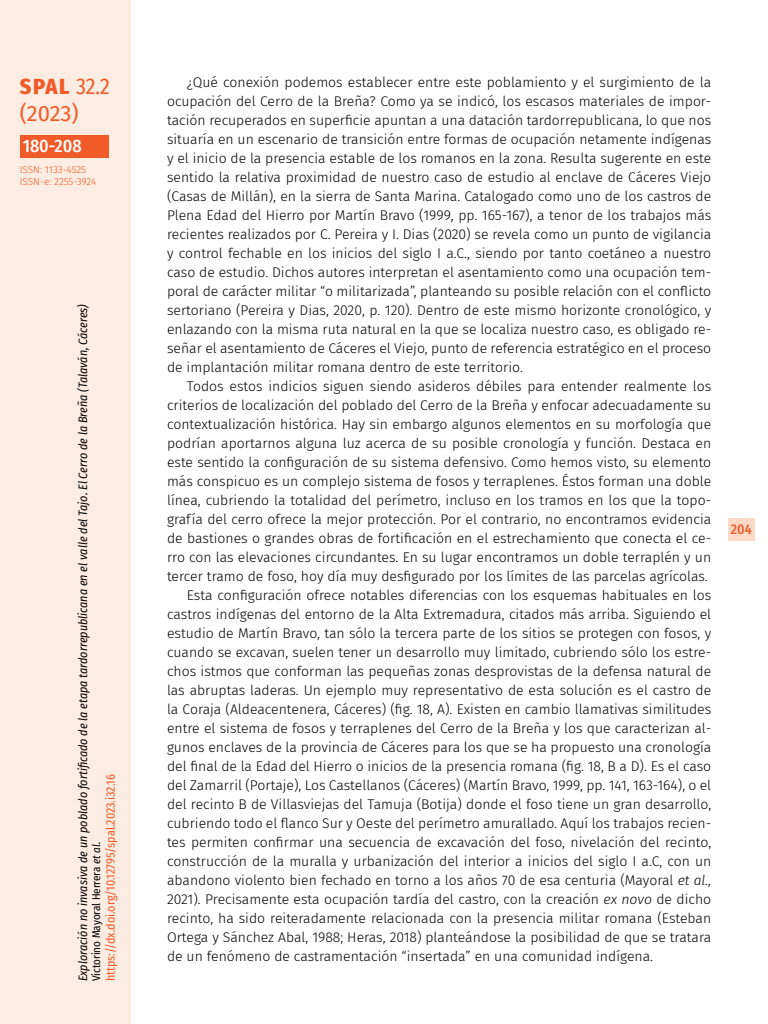
<style>
.page{position:relative;width:768px;height:1024px;background:#fff}
.page>*{position:absolute;margin:0;border:0;box-sizing:border-box;transform-origin:0 0}
.t1{font:800 22px "Fira Sans Condensed";color:#f15a29}
.t2{font:22px "Fira Sans";color:#f15a29}
.t3{font:500 18px "Fira Sans Condensed";color:#fff}
._00_bsc{font:300 14px/19px "Fira Sans";color:#000;text-align:justify}
.t4{font:500 14px "Fira Sans Condensed";color:#f15a29}
.t5{font:italic 12px "Fira Sans Condensed";color:#000}
.t6{font:12px "Fira Sans Condensed";color:#f15a29}
.t7{font:11px "Fira Sans Condensed";color:#000}
.t8{font:300 10px/12px "Fira Sans";letter-spacing:-.005em;color:#f15a29}
.s1{font-weight:400}
.s2{font-style:italic}
</style>
<div class="page">
<div style="left:728px;top:518px;width:27px;height:23px;background:#fddac6"></div>
<div style="left:0;top:0;width:130px;height:1024px;background:#fdece1"></div>
<div style="left:20px;top:135px;width:89px;height:23px;background:#f15a29"></div>
<h1 class="t1" style="left:20px;top:68px;width:92px">SPAL <span class="s1">32.2</span></h1>
<h1 class="t2" style="left:20px;top:96px;width:60px">(2023)</h1>
<p class="t3" style="left:23px;top:132px;width:60px">180-208</p>
<p class="t8" style="left:20px;top:164px;width:78px">ISSN: 1133-4525<br>ISSN-e: 2255-3924</p>
<p class="t5" style="left:74px;top:981px;width:679px;rotate:-90deg">Exploración no invasiva de un poblado fortificado de la etapa tardorrepublicana en el valle del Tajo. El Cerro de la Breña (Talaván, Cáceres)</p>
<p class="t6" style="left:101px;top:981px;width:208px;rotate:-90deg">https://dx.doi.org/10.12795/spal.2023.i32.16</p>
<p class="t7" style="left:88px;top:981px;width:141px;rotate:-90deg">Victorino Mayoral Herrera <span class="s2">et al.</span></p>
<p class="_00_bsc" style="left:167px;top:72px;width:546px;text-indent:20px">¿Qué conexión podemos establecer entre este poblamiento y el surgimiento de la ocupación del Cerro de la Breña? Como ya se indicó, los escasos materiales de impor&shy;tación recuperados en superficie apuntan a una datación tardorrepublicana, lo que nos situaría en un escenario de transición entre formas de ocupación netamente indígenas y el inicio de la presencia estable de los romanos en la zona. Resulta sugerente en este sentido la relativa proximidad de nuestro caso de estudio al enclave de Cáceres Viejo (Casas de Millán), en la sierra de Santa Marina. Catalogado como uno de los castros de Plena Edad del Hierro por Martín Bravo (1999, pp. 165-167), a tenor de los trabajos más recientes realizados por C. Pereira y I. Dias (2020) se revela como un punto de vigilancia y control fechable en los inicios del siglo I a.C., siendo por tanto coetáneo a nuestro caso de estudio. Dichos autores interpretan el asentamiento como una ocupación tem&shy;poral de carácter militar “o militarizada”, planteando su posible relación con el conflicto sertoriano (Pereira y Dias, 2020, p. 120). Dentro de este mismo horizonte cronológico, y enlazando con la misma ruta natural en la que se localiza nuestro caso, es obligado re&shy;señar el asentamiento de Cáceres el Viejo, punto de referencia estratégico en el proceso de implantación militar romana dentro de este territorio.</p>
<p class="_00_bsc" style="left:167px;top:376px;width:546px;text-indent:20px">Todos estos indicios siguen siendo asideros débiles para entender realmente los criterios de localización del poblado del Cerro de la Breña y enfocar adecuadamente su contextualización histórica. Hay sin embargo algunos elementos en su morfología que podrían aportarnos alguna luz acerca de su posible cronología y función. Destaca en este sentido la configuración de su sistema defensivo. Como hemos visto, su elemento más conspicuo es un complejo sistema de fosos y terraplenes. Éstos forman una doble línea, cubriendo la totalidad del perímetro, incluso en los tramos en los que la topo&shy;grafía del cerro ofrece la mejor protección. Por el contrario, no encontramos evidencia de bastiones o grandes obras de fortificación en el estrechamiento que conecta el ce&shy;rro con las elevaciones circundantes. En su lugar encontramos un doble terraplén y un tercer tramo de foso, hoy día muy desfigurado por los límites de las parcelas agrícolas.</p>
<p class="_00_bsc" style="left:167px;top:585px;width:546px;text-indent:20px">Esta configuración ofrece notables diferencias con los esquemas habituales en los castros indígenas del entorno de la Alta Extremadura, citados más arriba. Siguiendo el estudio de Martín Bravo, tan sólo la tercera parte de los sitios se protegen con fosos, y cuando se excavan, suelen tener un desarrollo muy limitado, cubriendo sólo los estre&shy;chos istmos que conforman las pequeñas zonas desprovistas de la defensa natural de las abruptas laderas. Un ejemplo muy representativo de esta solución es el castro de la Coraja (Aldeacentenera, Cáceres) (fig. 18, A). Existen en cambio llamativas similitudes entre el sistema de fosos y terraplenes del Cerro de la Breña y los que caracterizan al&shy;gunos enclaves de la provincia de Cáceres para los que se ha propuesto una cronología del final de la Edad del Hierro o inicios de la presencia romana (fig. 18, B a D). Es el caso del Zamarril (Portaje), Los Castellanos (Cáceres) (Martín Bravo, 1999, pp. 141, 163-164), o el del recinto B de Villasviejas del Tamuja (Botija) donde el foso tiene un gran desarrollo, cubriendo todo el flanco Sur y Oeste del perímetro amurallado. Aquí los trabajos recien&shy;tes permiten confirmar una secuencia de excavación del foso, nivelación del recinto, construcción de la muralla y urbanización del interior a inicios del siglo I a.C, con un abandono violento bien fechado en torno a los años 70 de esa centuria (Mayoral <span class="s2">et al., </span>2021). Precisamente esta ocupación tardía del castro, con la creación <span class="s2">ex novo</span> de dicho recinto, ha sido reiteradamente relacionada con la presencia militar romana (Esteban Ortega y Sánchez Abal, 1988; Heras, 2018) planteándose la posibilidad de que se tratara de un fenómeno de castramentación “insertada” en una comunidad indígena.</p>
<p class="t4" style="left:731px;top:518px;width:22px">204</p>
</div>
